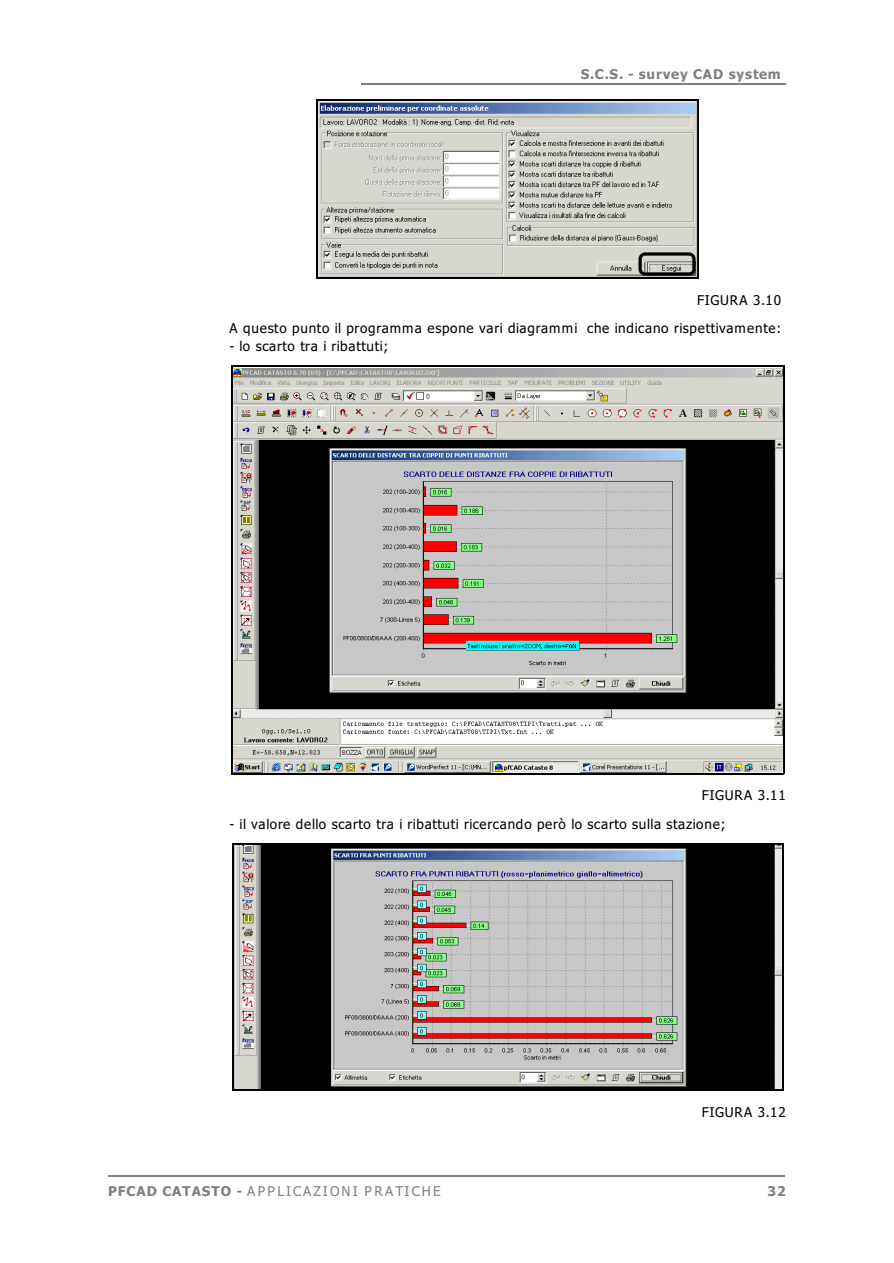
<style>
.page{position:relative;width:894px;height:1263px;background:#fff}
.page>*{position:absolute;margin:0;border:0;box-sizing:border-box;transform-origin:0 0}
.t1{font:13.5px/28.8px "Tahoma";letter-spacing:.045em;color:#000;text-align:right}
.t2{font:italic 13.5px "Tahoma";letter-spacing:.165em;color:#808080}
.t3{font:700 13.5px "Tahoma";letter-spacing:.06em;color:#808080}
.s1{font-weight:700;font-style:normal}
</style>
<div class="page">
<hr style="left:361px;top:83px;width:425px;height:1px;background:#808080">
<hr style="left:108px;top:1175px;width:676px;height:1px;background:#808080">
<img style="left:318px;top:102px;width:380px;height:175px">
<div style="left:639px;top:252px;width:57px;height:24px;border:3px solid #000;border-radius:5px"></div>
<hr style="left:317px;top:99px;width:1px;height:179px;background:#000">
<hr style="left:698px;top:99px;width:1px;height:179px;background:#000">
<hr style="left:317px;top:99px;width:382px;height:1px;background:#000">
<hr style="left:317px;top:277px;width:382px;height:1px;background:#000">
<img style="left:233px;top:368px;width:550px;height:405px">
<hr style="left:231px;top:365px;width:2px;height:409px;background:#000">
<hr style="left:783px;top:365px;width:1px;height:409px;background:#000">
<hr style="left:231px;top:365px;width:553px;height:1px;background:#000">
<hr style="left:231px;top:773px;width:553px;height:1px;background:#000">
<img style="left:234px;top:845px;width:548px;height:244px">
<hr style="left:233px;top:843px;width:1px;height:247px;background:#000">
<hr style="left:782px;top:843px;width:1px;height:247px;background:#000">
<hr style="left:233px;top:843px;width:550px;height:1px;background:#000">
<hr style="left:233px;top:1089px;width:550px;height:2px;background:#000">
<p class="t3" style="left:581px;top:69px;width:201px">S.C.S. - survey CAD system</p>
<p class="t1" style="left:230px;top:286px;width:553px">FIGURA 3.10<br>A questo punto il programma espone vari diagrammi che indicano rispettivamente:</p>
<p class="t1" style="left:230px;top:333px;width:160px">- lo scarto tra i ribattuti;</p>
<p class="t1" style="left:702px;top:782px;width:86px">FIGURA 3.11</p>
<p class="t1" style="left:230px;top:811px;width:497px">- il valore dello scarto tra i ribattuti ricercando però lo scarto sulla stazione;</p>
<p class="t1" style="left:702px;top:1098px;width:86px">FIGURA 3.12</p>
<p class="t2" style="left:108px;top:1186px;width:334px"><span class="s1">PFCAD CATASTO -</span> APPLICAZIONI PRATICHE</p>
<p class="t3" style="left:767px;top:1186px;width:20px">32</p>
</div>
